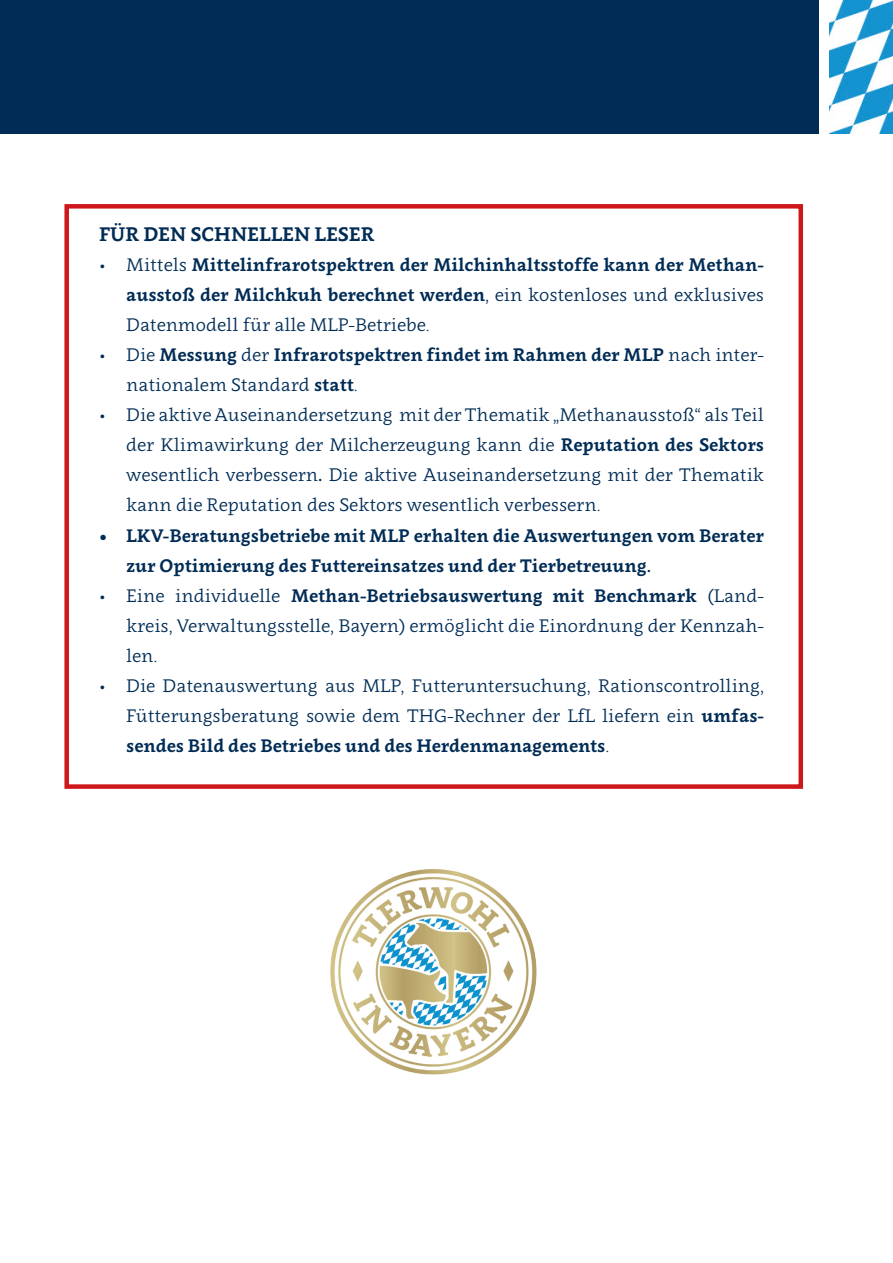
<style>
.page{position:relative;width:893px;height:1263px;background:#fff}
.page>*{position:absolute;margin:0;border:0;box-sizing:border-box;transform-origin:0 0}
.t1{font:700 19.5px "Clavo";color:#002c55}
.t2{font:18px/30px "Clavo";color:#002c55;text-align:justify}
.t3{font:700 18px/30px "Clavo";color:#002c55}
.s1{font-weight:400}
.s2{font-weight:700}
</style>
<div class="page">
<div style="left:0;top:0;width:819px;height:134px;background:#002c55"></div>
<img style="left:829px;top:0;width:64px;height:134px">
<div style="left:64px;top:204px;width:739px;height:585px;border:4px solid #cd171a"></div>
<img style="left:330px;top:869px;width:207px;height:206px">
<p class="t1" style="left:99px;top:221px;width:277px">FÜR DEN SCHNELLEN LESER</p>
<p class="t3" style="left:126px;top:249px;width:639px;text-align:justify;text-indent:-27px"><span class="s1">• Mittels</span> Mittelinfrarotspektren der Milchinhaltsstoffe kann der Methan&shy;ausstoß der Milchkuh berechnet werden<span class="s1">, ein kostenloses und exklusives Datenmodell für alle MLP-Betriebe.</span></p>
<p class="t3" style="left:126px;top:339px;width:639px;text-indent:-27px"><span class="s1">• Die</span> Messung <span class="s1">der</span> Infrarotspektren findet im Rahmen der MLP <span class="s1">nach inter&shy;nationalem Standard</span> statt<span class="s1">.</span></p>
<p class="t2" style="left:126px;top:399px;width:639px;text-indent:-27px">• Die aktive Auseinandersetzung mit der Thematik „Methanausstoß“ als Teil der Klimawirkung der Milcherzeugung kann die <span class="s2">Reputation des Sektors </span>wesentlich verbessern<span class="s2">.</span> Die aktive Auseinandersetzung mit der Thematik kann die Reputation des Sektors wesentlich verbessern.</p>
<p class="t3" style="left:126px;top:519px;width:639px;text-indent:-27px">• LKV-Beratungsbetriebe mit MLP erhalten die Auswertungen vom Berater zur Optimierung des Futtereinsatzes und der Tierbetreuung.</p>
<p class="t2" style="left:126px;top:579px;width:639px;text-indent:-27px">• Eine individuelle <span class="s2">Methan-Betriebsauswertung mit Benchmark</span> (Land&shy;kreis, Verwaltungsstelle, Bayern) ermöglicht die Einordnung der Kennzah&shy;len.</p>
<p class="t2" style="left:126px;top:669px;width:639px;text-indent:-27px">• Die Datenauswertung aus MLP, Futteruntersuchung, Rationscontrolling, Fütterungsberatung sowie dem THG-Rechner der LfL liefern ein <span class="s2">umfas&shy;sendes Bild des Betriebes und des Herdenmanagements</span>.</p>
</div>
